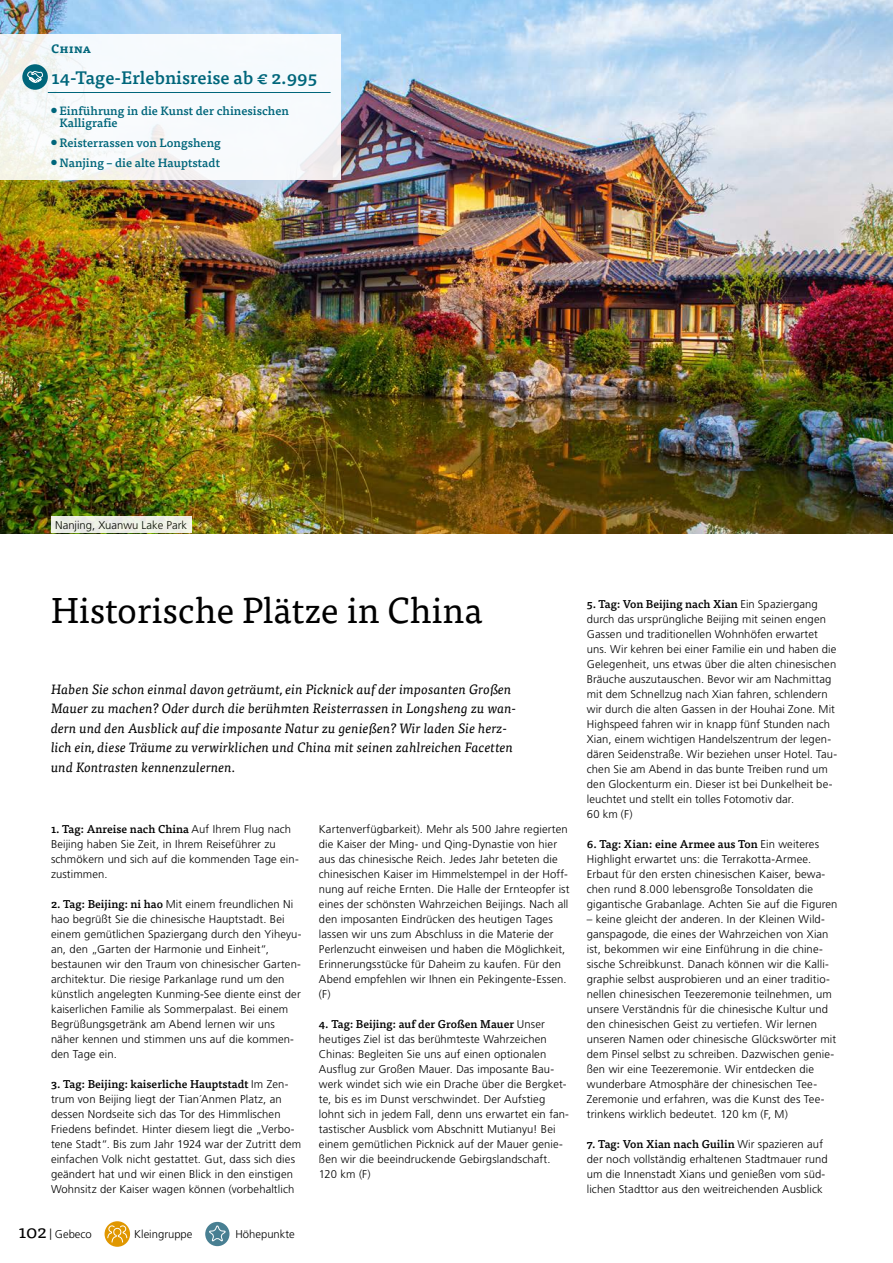
<style>
.page{position:relative;width:893px;height:1263px;background:#fff}
.page>*{position:absolute;margin:0;border:0;box-sizing:border-box;transform-origin:0 0}
.t1{font:36px "Tisa OT";color:#000}
.t2{font:500 18px "Tisa OT";color:#00667b}
.t3{font:italic 13.5px/19.5px "Tisa OT";letter-spacing:.005em;color:#000}
.t4{font:500 12px/12px "Tisa OT";color:#00667b}
.t5{font:700 12px "Tisa OT";color:#00667b}
.t6{font:300 11.25px/15px "Frutiger LT Pro";letter-spacing:.01em;color:#000}
.t7{font:500 11.25px "Tisa OT";color:#000}
.s1{font-family:"Frutiger LT Pro";font-weight:300}
.s2{font-family:"Tisa OT";font-weight:500}
.s3{font-family:"Tisa OT";font-weight:400;font-size:18px}
</style>
<div class="page">
<img style="left:0;top:0;width:893px;height:533px">
<svg style="left:0;top:34px;width:341px;height:145px;fill:#f6fafd"></svg>
<hr style="left:48px;top:92px;width:283px;height:1px;background:#00667b">
<svg style="left:22px;top:64px;width:26px;height:26px"></svg>
<svg style="left:26px;top:70px;width:18px;height:14px"></svg>
<div style="left:51px;top:516px;width:140px;height:17px;background:#ecefe5"></div>
<div style="left:105px;top:1221px;width:25px;height:26px;background:#e09700;border-radius:50%"></div>
<svg style="left:107px;top:1225px;width:21px;height:18px"></svg>
<div style="left:205px;top:1222px;width:24px;height:24px;background:#487f92;border-radius:50%"></div>
<svg style="left:208px;top:1225px;width:18px;height:17px"></svg>
<p class="t5" style="left:51px;top:41px;width:42px">China</p>
<h2 class="t2" style="left:52px;top:66px;width:267px">14-Tage-Erlebnisreise ab € 2.995</h2>
<p class="t4" style="left:60px;top:105px;width:231px;text-indent:-8px">● Einführung in die Kunst der chinesischen<br>Kalligrafie</p>
<p class="t4" style="left:51px;top:137px;width:171px">● Reisterrassen von Longsheng</p>
<p class="t4" style="left:51px;top:157px;width:171px">● Nanjing – die alte Hauptstadt</p>
<p class="t6" style="left:55px;top:518px;width:133px">Nanjing, Xuanwu Lake Park</p>
<h1 class="t1" style="left:51px;top:589px;width:433px">Historische Plätze in China</h1>
<p class="t3" style="left:51px;top:679px;width:467px">Haben Sie schon einmal davon geträumt, ein Picknick auf der imposanten Großen Mauer zu machen? Oder durch die berühmten Reisterrassen in Longsheng zu wan&shy;dern und den Ausblick auf die imposante Natur zu genießen? Wir laden Sie herz&shy;lich ein, diese Träume zu verwirklichen und China mit seinen zahlreichen Facetten und Kontrasten kennenzulernen.</p>
<p class="t7" style="left:51px;top:822px;width:242px">1. Tag: Anreise nach China <span class="s1">Auf Ihrem Flug nach</span></p>
<p class="t6" style="left:51px;top:837px;width:249px">Beijing haben Sie Zeit, in Ihrem Reiseführer zu schmökern und sich auf die kommenden Tage ein&shy;zustimmen.</p>
<p class="t6" style="left:51px;top:897px;width:252px"><span class="s2">2. Tag: Beijing: ni hao</span> Mit einem freundlichen Ni hao begrüßt Sie die chinesische Hauptstadt. Bei einem gemütlichen Spaziergang durch den Yiheyu&shy;an, den „Garten der Harmonie und Einheit“, bestaunen wir den Traum von chinesischer Garten&shy;architektur. Die riesige Parkanlage rund um den künstlich angelegten Kunming-See diente einst der kaiserlichen Familie als Sommerpalast. Bei einem Begrüßungsgetränk am Abend lernen wir uns näher kennen und stimmen uns auf die kommen&shy;den Tage ein.</p>
<p class="t7" style="left:51px;top:1077px;width:239px">3. Tag: Beijing: kaiserliche Hauptstadt <span class="s1">Im Zen-</span></p>
<p class="t6" style="left:51px;top:1092px;width:252px">trum von Beijing liegt der Tian´Anmen Platz, an dessen Nordseite sich das Tor des Himmlischen Friedens befindet. Hinter diesem liegt die „Verbo&shy;tene Stadt“. Bis zum Jahr 1924 war der Zutritt dem einfachen Volk nicht gestattet. Gut, dass sich dies geändert hat und wir einen Blick in den einstigen Wohnsitz der Kaiser wagen können (vorbehaltlich</p>
<p class="t6" style="left:19px;top:1227px;width:74px"><span class="s3">102</span> | Gebeco</p>
<p class="t6" style="left:134px;top:1227px;width:60px">Kleingruppe</p>
<p class="t6" style="left:235px;top:1227px;width:61px">Höhepunkte</p>
<p class="t6" style="left:319px;top:822px;width:252px">Kartenverfügbarkeit). Mehr als 500 Jahre regierten die Kaiser der Ming- und Qing-Dynastie von hier aus das chinesische Reich. Jedes Jahr beteten die chinesischen Kaiser im Himmelstempel in der Hoff&shy;nung auf reiche Ernten. Die Halle der Ernteopfer ist eines der schönsten Wahrzeichen Beijings. Nach all den imposanten Eindrücken des heutigen Tages lassen wir uns zum Abschluss in die Materie der Perlenzucht einweisen und haben die Möglichkeit, Erinnerungsstücke für Daheim zu kaufen. Für den Abend empfehlen wir Ihnen ein Pekingente-Essen. (F)</p>
<p class="t7" style="left:319px;top:1017px;width:227px">4. Tag: Beijing: auf der Großen Mauer <span class="s1">Unser</span></p>
<p class="t6" style="left:319px;top:1032px;width:252px">heutiges Ziel ist das berühmteste Wahrzeichen Chinas: Begleiten Sie uns auf einen optionalen Ausflug zur Großen Mauer. Das imposante Bau&shy;werk windet sich wie ein Drache über die Bergket&shy;te, bis es im Dunst verschwindet. Der Aufstieg lohnt sich in jedem Fall, denn uns erwartet ein fan&shy;tastischer Ausblick vom Abschnitt Mutianyu! Bei einem gemütlichen Picknick auf der Mauer genie&shy;ßen wir die beeindruckende Gebirgslandschaft.<br>120 km (F)</p>
<p class="t7" style="left:587px;top:597px;width:232px">5. Tag: Von Beijing nach Xian <span class="s1">Ein Spaziergang</span></p>
<p class="t6" style="left:587px;top:612px;width:252px">durch das ursprüngliche Beijing mit seinen engen Gassen und traditionellen Wohnhöfen erwartet uns. Wir kehren bei einer Familie ein und haben die Gelegenheit, uns etwas über die alten chinesischen Bräuche auszutauschen. Bevor wir am Nachmittag mit dem Schnellzug nach Xian fahren, schlendern wir durch die alten Gassen in der Houhai Zone. Mit Highspeed fahren wir in knapp fünf Stunden nach Xian, einem wichtigen Handelszentrum der legen&shy;dären Seidenstraße. Wir beziehen unser Hotel. Tau&shy;chen Sie am Abend in das bunte Treiben rund um den Glockenturm ein. Dieser ist bei Dunkelheit be&shy;leuchtet und stellt ein tolles Fotomotiv dar.<br>60 km (F)</p>
<p class="t7" style="left:587px;top:837px;width:234px">6. Tag: Xian: eine Armee aus Ton <span class="s1">Ein weiteres</span></p>
<p class="t6" style="left:587px;top:852px;width:252px">Highlight erwartet uns: die Terrakotta-Armee.<br>Erbaut für den ersten chinesischen Kaiser, bewa&shy;chen rund 8.000 lebensgroße Tonsoldaten die gigantische Grabanlage. Achten Sie auf die Figuren</p>
<p class="t6" style="left:587px;top:912px;width:251px">– keine gleicht der anderen. In der Kleinen Wild&shy;ganspagode, die eines der Wahrzeichen von Xian ist, bekommen wir eine Einführung in die chine&shy;sische Schreibkunst. Danach können wir die Kalli&shy;graphie selbst ausprobieren und an einer traditio&shy;nellen chinesischen Teezeremonie teilnehmen, um unsere Verständnis für die chinesische Kultur und den chinesischen Geist zu vertiefen. Wir lernen unseren Namen oder chinesische Glückswörter mit dem Pinsel selbst zu schreiben. Dazwischen genie&shy;ßen wir eine Teezeremonie. Wir entdecken die wunderbare Atmosphäre der chinesischen Tee-Zeremonie und erfahren, was die Kunst des Tee&shy;trinkens wirklich bedeutet. 120 km (F, M)</p>
<p class="t7" style="left:587px;top:1137px;width:238px">7. Tag: Von Xian nach Guilin <span class="s1">Wir spazieren auf</span></p>
<p class="t6" style="left:587px;top:1152px;width:243px">der noch vollständig erhaltenen Stadtmauer rund um die Innenstadt Xians und genießen vom süd&shy;lichen Stadttor aus den weitreichenden Ausblick</p>
</div>
